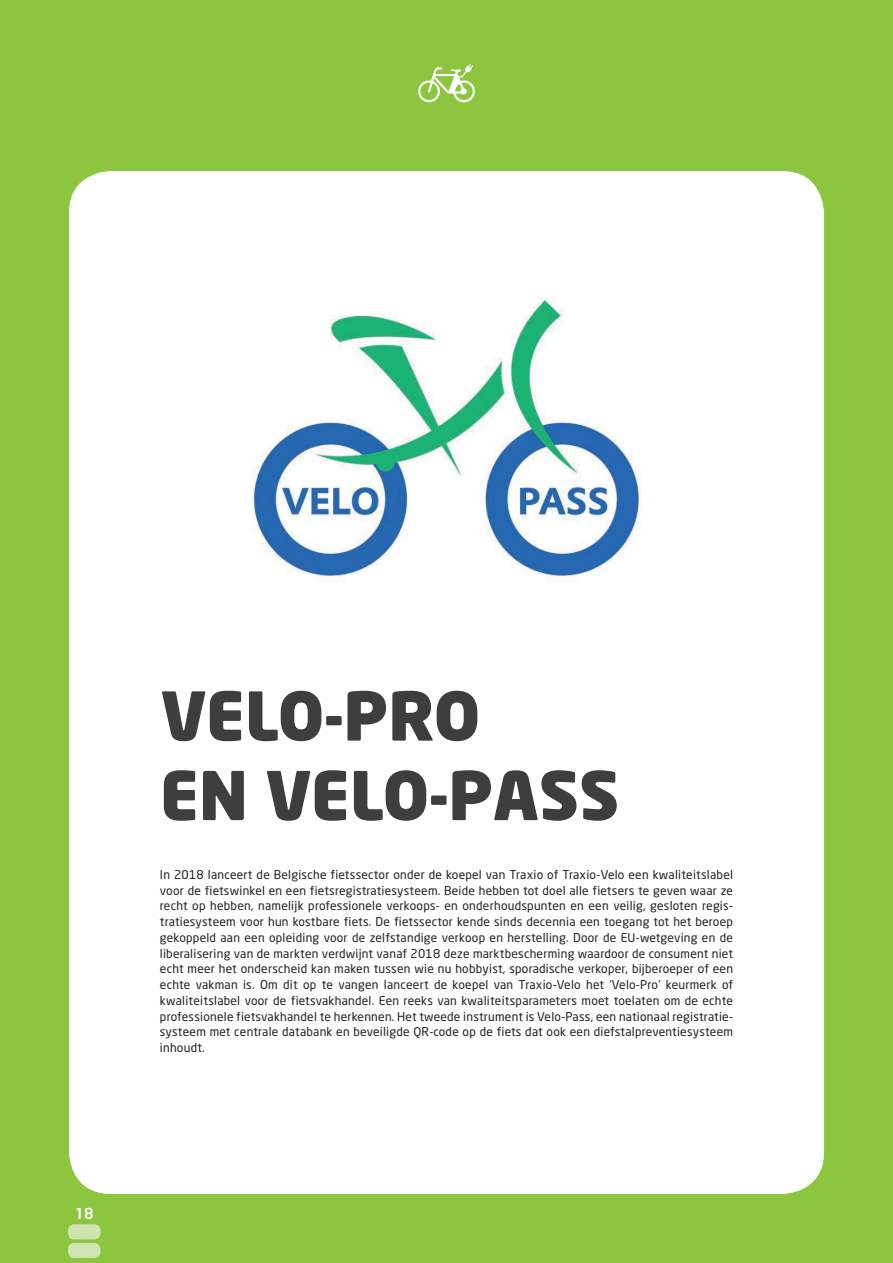
<style>
.page{position:relative;width:893px;height:1263px;background:#8bc63e}
.page>*{position:absolute;margin:0;border:0;box-sizing:border-box;transform-origin:0 0}
.t1{font:900 66.3px/79.5px "Neo Sans Std";color:#3e3e3f}
.t2{font:500 15px "Neo Sans";color:#fff}
.t3{font:12px/15.8px "Neo Sans Std";letter-spacing:.02em;color:#231f20;text-align:justify}
</style>
<div class="page">
<div style="left:68px;top:170px;width:757px;height:1024px;background:#fff;border-radius:43px"></div>
<img style="left:252px;top:297px;width:389px;height:286px">
<div style="left:68px;top:1224px;width:32px;height:15px;background:#cfe4ae;border-radius:6px"></div>
<div style="left:68px;top:1243px;width:32px;height:15px;background:#cfe4ae;border-radius:6px"></div>
<svg style="left:418px;top:64px;width:57px;height:38px"></svg>
<p class="t2" style="left:75px;top:1206px;width:20px">18</p>
<h1 class="t1" style="left:160px;top:674px;width:461px">VELO-PRO<br>EN VELO-PASS</h1>
<p class="t3" style="left:160px;top:866px;width:575px">In 2018 lanceert de Belgische fietssector onder de koepel van Traxio of Traxio-Velo een kwaliteitslabel voor de fietswinkel en een fietsregistratiesysteem. Beide hebben tot doel alle fietsers te geven waar ze recht op hebben, namelijk professionele verkoops- en onderhoudspunten en een veilig, gesloten regis&shy;tratiesysteem voor hun kostbare fiets. De fietssector kende sinds decennia een toegang tot het beroep gekoppeld aan een opleiding voor de zelfstandige verkoop en herstelling. Door de EU-wetgeving en de liberalisering van de markten verdwijnt vanaf 2018 deze marktbescherming waardoor de consument niet echt meer het onderscheid kan maken tussen wie nu hobbyist, sporadische verkoper, bijberoeper of een echte vakman is. Om dit op te vangen lanceert de koepel van Traxio-Velo het ‘Velo-Pro’ keurmerk of kwaliteitslabel voor de fietsvakhandel. Een reeks van kwaliteitsparameters moet toelaten om de echte professionele fietsvakhandel te herkennen. Het tweede instrument is Velo-Pass, een nationaal registratie&shy;systeem met centrale databank en beveiligde QR-code op de fiets dat ook een diefstalpreventiesysteem inhoudt.</p>
</div>
